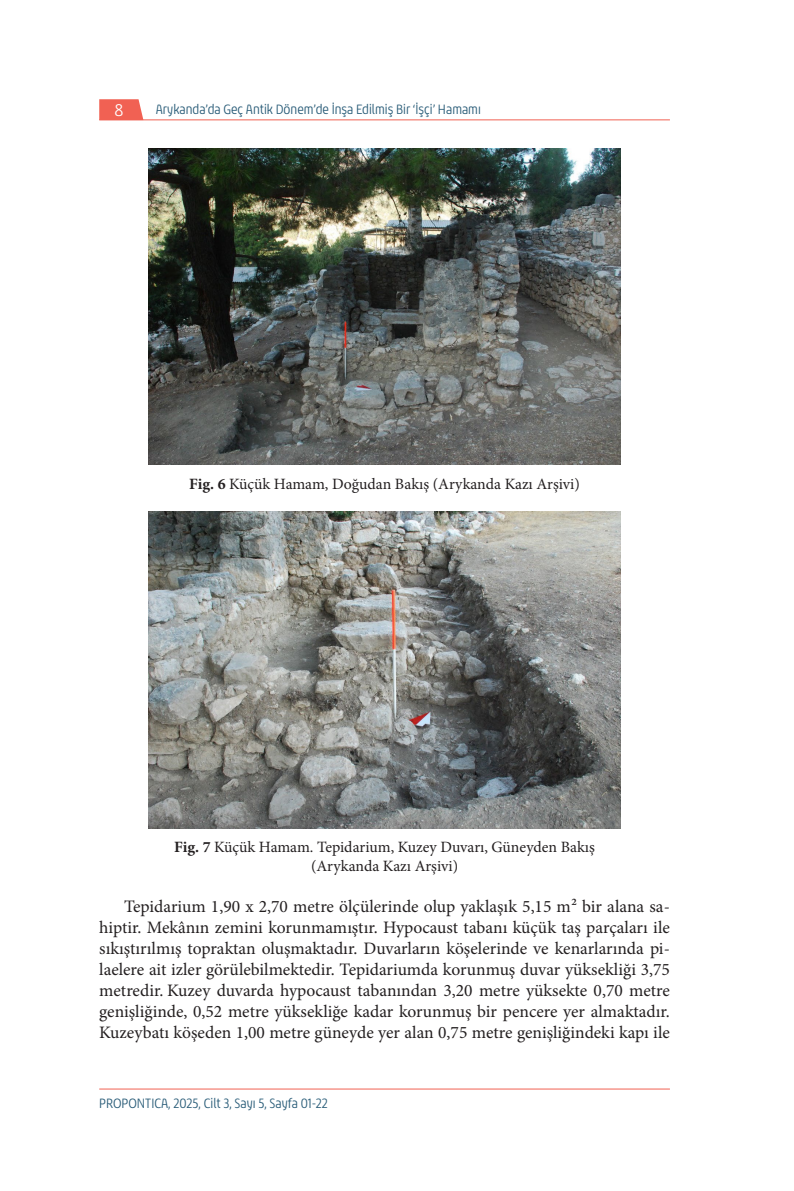
<style>
.page{position:relative;width:794px;height:1191px;background:#fff}
.page>*{position:absolute;margin:0;border:0;box-sizing:border-box;transform-origin:0 0}
.ANA_METİN{font:17.5px/21px "Minion Pro";color:#231f20;text-align:justify}
.t1{font:17.5px "Chypre Nor Boo";color:#fff}
.ANA_METİN-2{font:15.75px/18.9px "Minion Pro";color:#231f20;text-align:center}
.t2{font:14px "Chypre Con Boo";color:#285b77}
.s1{font-weight:700}
</style>
<div class="page">
<svg style="left:99px;top:99px;width:44px;height:21px"></svg>
<hr style="left:99px;top:120px;width:571px;height:1px;background:#f16153">
<hr style="left:99px;top:1088px;width:571px;height:1px;background:#f16153">
<img style="left:149px;top:149px;width:471px;height:315px">
<img style="left:149px;top:512px;width:471px;height:316px">
<p class="t1" style="left:114px;top:100px;width:10px">8</p>
<p class="t2" style="left:156px;top:101px;width:326px">Arykanda’da Geç Antik Dönem’de İnşa Edilmiş Bir ‘İşçi’ Hamamı</p>
<p class="ANA_METİN-2" style="left:189px;top:474px;width:392px"><span class="s1">Fig. 6</span> Küçük Hamam, Doğudan Bakış (Arykanda Kazı Arşivi)</p>
<p class="ANA_METİN-2" style="left:174px;top:837px;width:422px"><span class="s1">Fig. 7</span> Küçük Hamam. Tepidarium, Kuzey Duvarı, Güneyden Bakış (Arykanda Kazı Arşivi)</p>
<p class="ANA_METİN" style="left:99px;top:895px;width:572px;text-indent:25px">Tepidarium 1,90 x 2,70 metre ölçülerinde olup yaklaşık 5,15 m² bir alana sa&shy;hiptir. Mekânın zemini korunmamıştır. Hypocaust tabanı küçük taş parçaları ile sıkıştırılmış topraktan oluşmaktadır. Duvarların köşelerinde ve kenarlarında pi&shy;laelere ait izler görülebilmektedir. Tepidariumda korunmuş duvar yüksekliği 3,75 metredir. Kuzey duvarda hypocaust tabanından 3,20 metre yüksekte 0,70 metre genişliğinde, 0,52 metre yüksekliğe kadar korunmuş bir pencere yer almaktadır.<br>Kuzeybatı köşeden 1,00 metre güneyde yer alan 0,75 metre genişliğindeki kapı ile</p>
<p class="t2" style="left:99px;top:1095px;width:230px">PROPONTICA, 2025, Cilt 3, Sayı 5, Sayfa 01-22</p>
</div>
